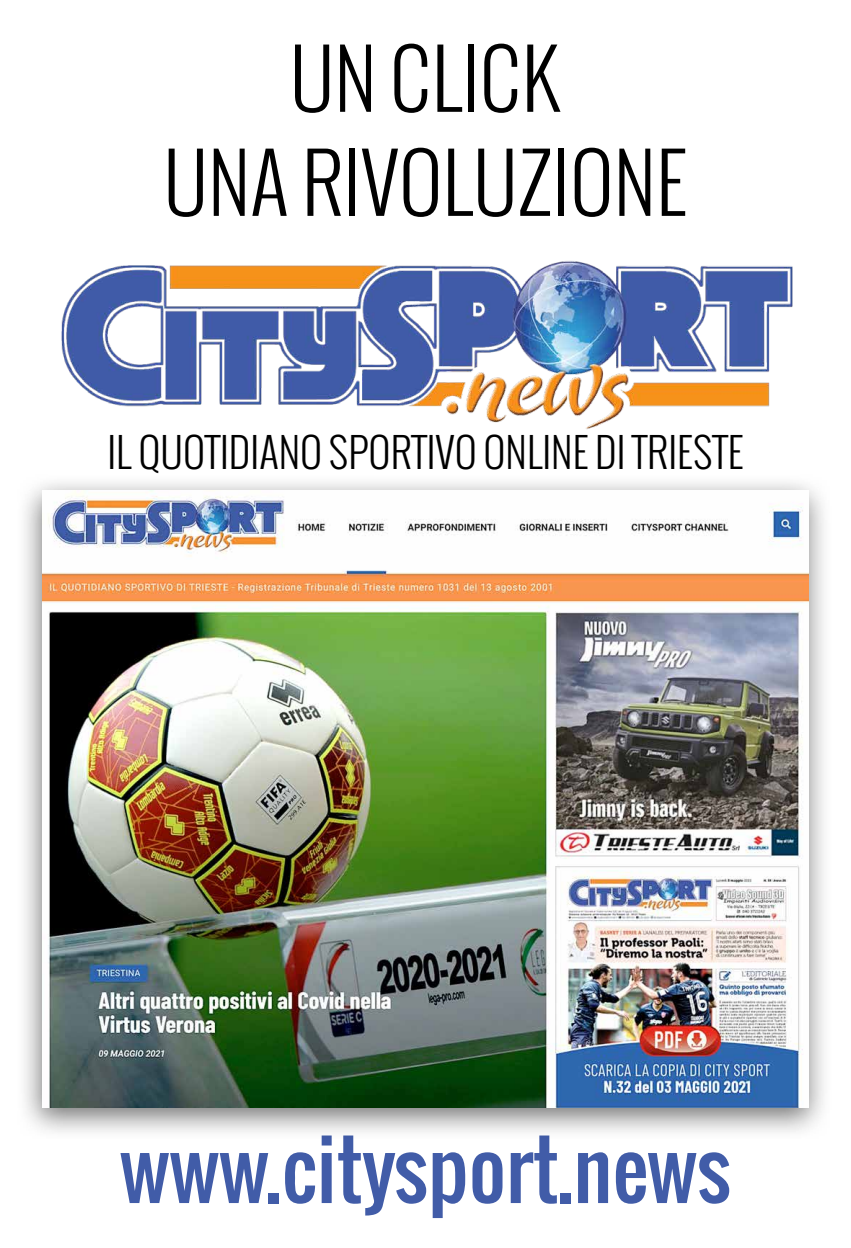
<style>
.page{position:relative;width:851px;height:1248px;background:#fff}
.page>*{position:absolute;margin:0;border:0;box-sizing:border-box;transform-origin:0 0}
.t1{font:300 80px/104px "Oswald";color:#000;text-align:center}
.t2{font:80px "Oswald";color:#415ca8}
.t3{font:300 40.5px "Oswald";color:#000}
</style>
<div class="page">
<img style="left:61px;top:261px;width:732px;height:168px">
<div style="left:16px;top:473px;width:815px;height:668px;background:#000;opacity:.55"></div>
<img style="left:43px;top:490px;width:765px;height:617px">
<h1 class="t1" style="left:163px;top:26px;width:525px">UN CLICK<br>UNA RIVOLUZIONE</h1>
<p class="t3" style="left:107px;top:424px;width:637px">IL QUOTIDIANO SPORTIVO ONLINE DI TRIESTE</p>
<h1 class="t2" style="left:120px;top:1108px;width:612px">WWW.CITYSPORT.NEWS</h1>
</div>
